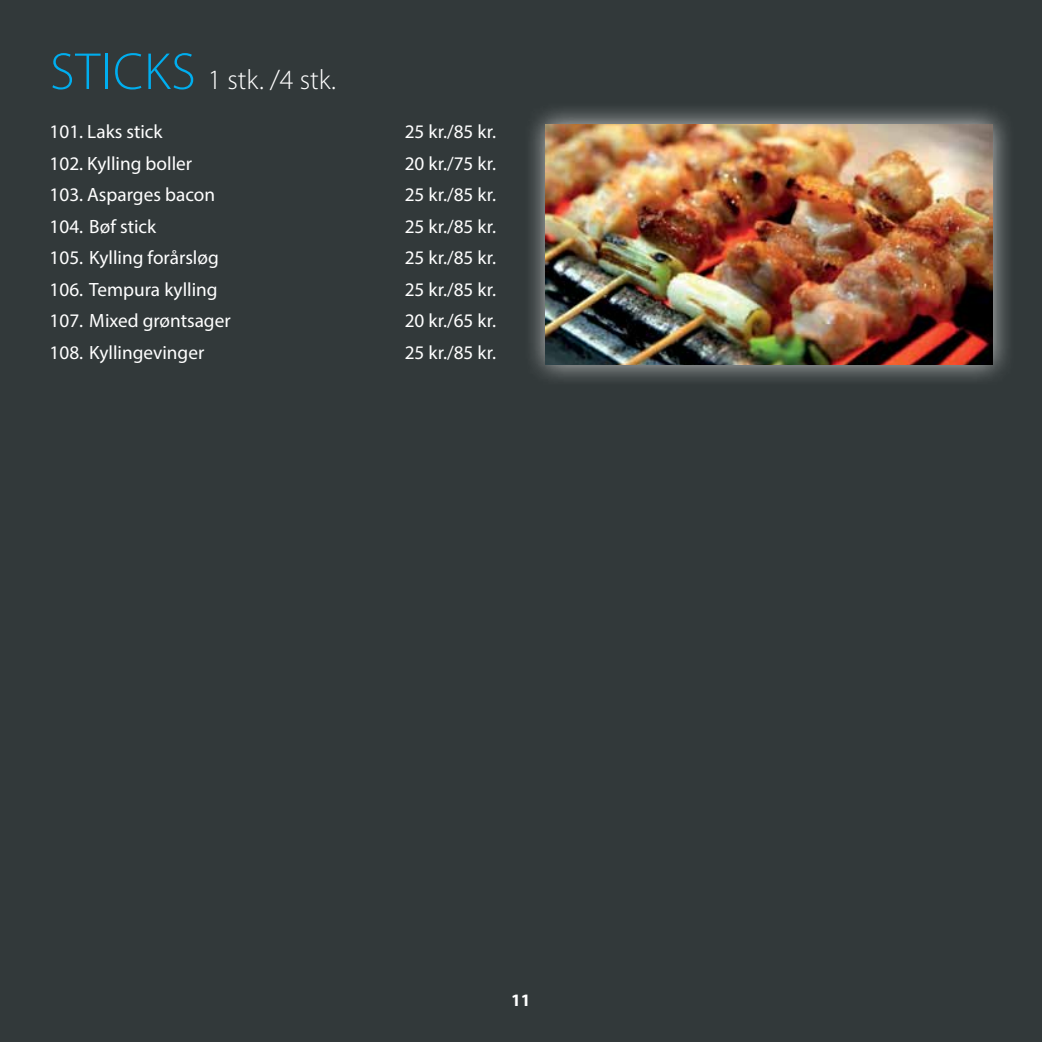
<style>
.page{position:relative;width:1042px;height:1042px;background:#32393a}
.page>*{position:absolute;margin:0;border:0;box-sizing:border-box;transform-origin:0 0}
.t1{font:300 28px "Myriad Pro";color:#fff}
.t2{font:19.25px "Myriad Pro";color:#fff}
.t3{font:700 17.5px "Myriad Pro";color:#fff}
.s1{font-size:52.5px;color:#00aeef}
</style>
<div class="page">
<div style="left:522px;top:101px;width:494px;height:287px;background:#fff;opacity:.75"></div>
<img style="left:546px;top:124px;width:446px;height:241px">
<h1 class="t1" style="left:50px;top:64px;width:287px"><span class="s1">Sticks</span> 1 stk. /4 stk.</h1>
<p class="t2" style="left:50px;top:120px;width:114px">101. Laks stick</p>
<p class="t2" style="left:405px;top:120px;width:93px">25 kr./85 kr.</p>
<p class="t2" style="left:50px;top:152px;width:144px">102. Kylling boller</p>
<p class="t2" style="left:405px;top:152px;width:93px">20 kr./75 kr.</p>
<p class="t2" style="left:50px;top:183px;width:167px">103. Asparges bacon</p>
<p class="t2" style="left:405px;top:183px;width:93px">25 kr./85 kr.</p>
<p class="t2" style="left:50px;top:215px;width:108px">104. Bøf stick</p>
<p class="t2" style="left:405px;top:215px;width:93px">25 kr./85 kr.</p>
<p class="t2" style="left:50px;top:246px;width:171px">105. Kylling forårsløg</p>
<p class="t2" style="left:405px;top:246px;width:93px">25 kr./85 kr.</p>
<p class="t2" style="left:50px;top:278px;width:170px">106. Tempura kylling</p>
<p class="t2" style="left:405px;top:278px;width:93px">25 kr./85 kr.</p>
<p class="t2" style="left:50px;top:309px;width:183px">107. Mixed grøntsager</p>
<p class="t2" style="left:405px;top:309px;width:93px">20 kr./65 kr.</p>
<p class="t2" style="left:50px;top:341px;width:156px">108. Kyllingevinger</p>
<p class="t2" style="left:405px;top:341px;width:93px">25 kr./85 kr.</p>
<p class="t3" style="left:511px;top:988px;width:21px">11</p>
</div>
